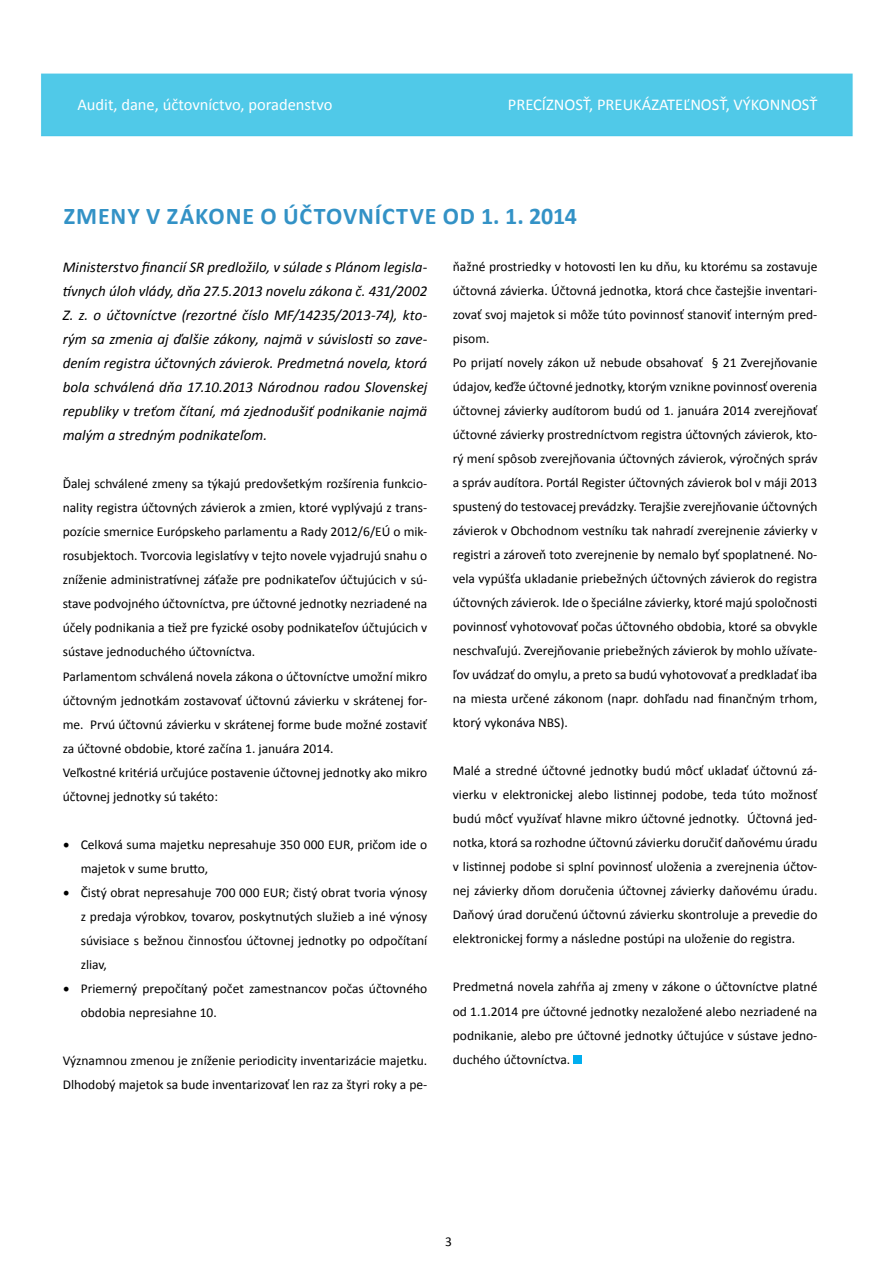
<style>
.page{position:relative;width:893px;height:1263px;background:#fff}
.page>*{position:absolute;margin:0;border:0;box-sizing:border-box;transform-origin:0 0}
.t1{font:700 24px "Calibri";letter-spacing:.035em;color:#3392c6}
.t2{font:16.5px "Calibri";color:#fff}
.t3{font:italic 15px/24px "Calibri";color:#000;text-align:justify}
.t4{font:13.5px/24px "Calibri";color:#000}
.s1{font-family:"Minion Pro";font-size:18px}
</style>
<div class="page">
<img style="left:41px;top:73px;width:812px;height:991px">
<div style="left:573px;top:1055px;width:9px;height:8px;background:#00aeef"></div>
<p class="t2" style="left:77px;top:94px;width:256px">Audit, dane, účtovníctvo, poradenstvo</p>
<p class="t2" style="left:508px;top:94px;width:311px">PRECÍZNOSŤ, PREUKÁZATEĽNOSŤ, VÝKONNOSŤ</p>
<h1 class="t1" style="left:64px;top:202px;width:17px">ZMEN</h1>
<h1 class="t1" style="left:127px;top:202px;width:83px">Y V ZÁKONE</h1>
<h1 class="t1" style="left:260px;top:202px;width:318px">O ÚČTOVNÍCTVE OD 1. 1. 2014</h1>
<p class="t3" style="left:63px;top:255px;width:366px">Ministerstvo financií SR predložilo, v súlade s Plánom legisla&shy;tívnych úloh vlády, dňa 27.5.2013 novelu zákona č. 431/2002<br>Z. z. o účtovníctve (rezortné číslo MF/14235/2013-74), kto&shy;rým sa zmenia aj ďalšie zákony, najmä v súvislosti so zave&shy;dením registra účtovných závierok. Predmetná novela, ktorá bola schválená dňa 17.10.2013 Národnou radou Slovenskej republiky v treťom čítaní, má zjednodušiť podnikanie najmä malým a stredným podnikateľom.</p>
<p class="t4" style="left:63px;top:471px;width:366px">Ďalej schválené zmeny sa týkajú predovšetkým rozšírenia funkcio&shy;nality registra účtovných závierok a zmien, ktoré vyplývajú z trans&shy;pozície smernice Európskeho parlamentu a Rady 2012/6/EÚ o mik&shy;rosubjektoch. Tvorcovia legislatívy v tejto novele vyjadrujú snahu o zníženie administratívnej záťaže pre podnikateľov účtujúcich v sú&shy;stave podvojného účtovníctva, pre účtovné jednotky nezriadené na účely podnikania a tiež pre fyzické osoby podnikateľov účtujúcich v sústave jednoduchého účtovníctva.<br>Parlamentom schválená novela zákona o účtovníctve umožní mikro účtovným jednotkám zostavovať účtovnú závierku v skrátenej for&shy;me. Prvú účtovnú závierku v skrátenej forme bude možné zostaviť za účtovné obdobie, ktoré začína 1. januára 2014.<br>Veľkostné kritériá určujúce postavenie účtovnej jednotky ako mikro účtovnej jednotky sú takéto:</p>
<p class="t4" style="left:81px;top:831px;width:348px;text-indent:-18px"><span class="s1">•</span> Celková suma majetku nepresahuje 350 000 EUR, pričom ide o majetok v sume brutto,</p>
<p class="t4" style="left:81px;top:879px;width:348px;text-align:justify;text-indent:-18px"><span class="s1">•</span> Čistý obrat nepresahuje 700 000 EUR; čistý obrat tvoria výnosy z predaja výrobkov, tovarov, poskytnutých služieb a iné výnosy súvisiace s bežnou činnosťou účtovnej jednotky po odpočítaní zliav,</p>
<p class="t4" style="left:81px;top:975px;width:348px;text-indent:-18px"><span class="s1">•</span> Priemerný prepočítaný počet zamestnancov počas účtovného obdobia nepresiahne 10.</p>
<p class="t4" style="left:63px;top:1047px;width:366px">Významnou zmenou je zníženie periodicity inventarizácie majetku.<br>Dlhodobý majetok sa bude inventarizovať len raz za štyri roky a pe-</p>
<p class="t4" style="left:453px;top:254px;width:366px">ňažné prostriedky v hotovosti len ku dňu, ku ktorému sa zostavuje účtovná závierka. Účtovná jednotka, ktorá chce častejšie inventari&shy;zovať svoj majetok si môže túto povinnosť stanoviť interným pred&shy;pisom.<br>Po prijatí novely zákon už nebude obsahovať § 21 Zverejňovanie údajov, keďže účtovné jednotky, ktorým vznikne povinnosť overenia účtovnej závierky audítorom budú od 1. januára 2014 zverejňovať účtovné závierky prostredníctvom registra účtovných závierok, kto&shy;rý mení spôsob zverejňovania účtovných závierok, výročných správ a správ audítora. Portál Register účtovných závierok bol v máji 2013 spustený do testovacej prevádzky. Terajšie zverejňovanie účtovných závierok v Obchodnom vestníku tak nahradí zverejnenie závierky v registri a zároveň toto zverejnenie by nemalo byť spoplatnené. No&shy;vela vypúšťa ukladanie priebežných účtovných závierok do registra účtovných závierok. Ide o špeciálne závierky, ktoré majú spoločnosti povinnosť vyhotovovať počas účtovného obdobia, ktoré sa obvykle neschvaľujú. Zverejňovanie priebežných závierok by mohlo užívate&shy;ľov uvádzať do omylu, a preto sa budú vyhotovovať a predkladať iba na miesta určené zákonom (napr. dohľadu nad finančným trhom, ktorý vykonáva NBS).</p>
<p class="t4" style="left:453px;top:758px;width:366px;text-align:justify">Malé a stredné účtovné jednotky budú môcť ukladať účtovnú zá&shy;vierku v elektronickej alebo listinnej podobe, teda túto možnosť budú môcť využívať hlavne mikro účtovné jednotky. Účtovná jed&shy;notka, ktorá sa rozhodne účtovnú závierku doručiť daňovému úradu v listinnej podobe si splní povinnosť uloženia a zverejnenia účtov&shy;nej závierky dňom doručenia účtovnej závierky daňovému úradu.<br>Daňový úrad doručenú účtovnú závierku skontroluje a prevedie do elektronickej formy a následne postúpi na uloženie do registra.</p>
<p class="t4" style="left:453px;top:974px;width:366px;text-align:justify">Predmetná novela zahŕňa aj zmeny v zákone o účtovníctve platné od 1.1.2014 pre účtovné jednotky nezaložené alebo nezriadené na podnikanie, alebo pre účtovné jednotky účtujúce v sústave jedno&shy;duchého účtovníctva.</p>
<p class="t4" style="left:445px;top:1228px;width:8px">3</p>
</div>
